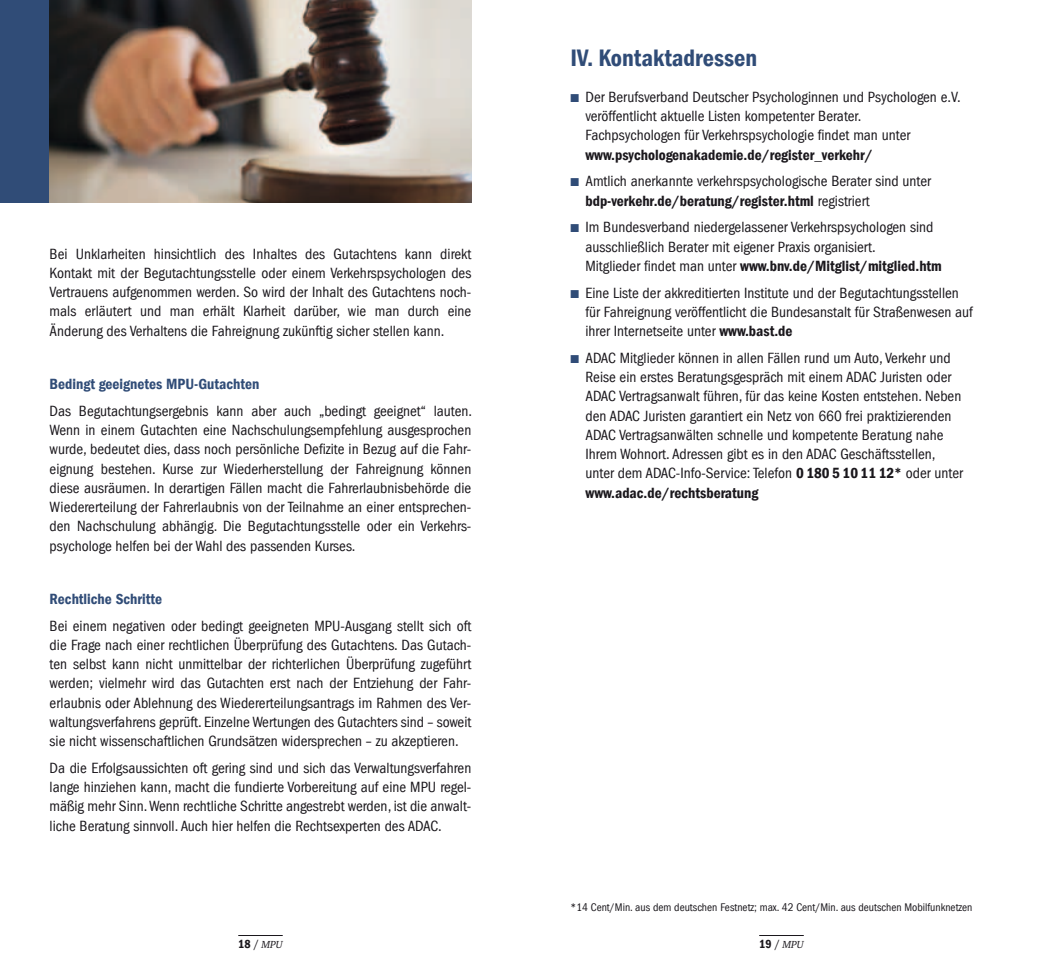
<style>
.page{position:relative;width:1042px;height:968px;background:#fff}
.page>*{position:absolute;margin:0;border:0;box-sizing:border-box;transform-origin:0 0}
.t1{font:24.5px "Franklin Gothic LT Com Dm Cn";color:#304c77}
.t2{font:condensed 15.22px/19.2px "Franklin Gothic LT Com";color:#1a171c}
.t3{font:15.22px "Franklin Gothic LT Com Dm Cn";color:#1a171c}
.t4{font:15.22px "Franklin Gothic LT Com Dm Cn";color:#304c77}
.t5{font:condensed 11.38px "Franklin Gothic LT Com";color:#1a171c}
.t6{font:italic 10.5px "Charter ITC Pro";letter-spacing:-.01em;color:#1a171c}
.s1{color:#304c77}
.s2{font-family:"Franklin Gothic LT Com";font-stretch:condensed}
.s3{font-family:"Franklin Gothic LT Com Dm Cn";font-stretch:normal}
.s4{font-family:"Franklin Gothic LT Com Dm Cn";font-style:normal;font-size:12.25px}
.s5{font-family:"Franklin Gothic LT Com";font-style:normal;font-stretch:condensed;font-size:12.25px}
</style>
<div class="page">
<hr style="left:238px;top:935px;width:45px;height:1px;background:#1a171c">
<hr style="left:759px;top:935px;width:45px;height:1px;background:#1a171c">
<div style="left:0;top:0;width:50px;height:202px;background:#304c77"></div>
<img style="left:50px;top:0;width:421px;height:202px">
<p class="t2" style="left:50px;top:244px;width:423px;text-align:justify">Bei Unklarheiten hinsichtlich des Inhaltes des Gutachtens kann direkt Kontakt mit der Begutachtungsstelle oder einem Verkehrspsychologen des Vertrauens aufgenommen werden. So wird der Inhalt des Gutachtens noch&shy;mals erläutert und man erhält Klarheit darüber, wie man durch eine Änderung des Verhaltens die Fahreignung zukünftig sicher stellen kann.</p>
<p class="t4" style="left:50px;top:375px;width:211px">Bedingt geeignetes MPU-Gutachten</p>
<p class="t2" style="left:50px;top:401px;width:424px">Das Begutachtungsergebnis kann aber auch „bedingt geeignet“ lauten.<br>Wenn in einem Gutachten eine Nachschulungsempfehlung ausgesprochen wurde, bedeutet dies, dass noch persönliche Defizite in Bezug auf die Fahr&shy;eignung bestehen. Kurse zur Wiederherstellung der Fahreignung können diese ausräumen. In derartigen Fällen macht die Fahrerlaubnisbehörde die Wiedererteilung der Fahrerlaubnis von der Teilnahme an einer entsprechen&shy;den Nachschulung abhängig. Die Begutachtungsstelle oder ein Verkehrs&shy;psychologe helfen bei der Wahl des passenden Kurses.</p>
<p class="t4" style="left:50px;top:590px;width:114px">Rechtliche Schritte</p>
<p class="t2" style="left:50px;top:616px;width:423px;text-align:justify">Bei einem negativen oder bedingt geeigneten MPU-Ausgang stellt sich oft die Frage nach einer rechtlichen Überprüfung des Gutachtens. Das Gutach&shy;ten selbst kann nicht unmittelbar der richterlichen Überprüfung zugeführt werden; vielmehr wird das Gutachten erst nach der Entziehung der Fahr&shy;erlaubnis oder Ablehnung des Wiedererteilungsantrags im Rahmen des Ver&shy;waltungsverfahrens geprüft. Einzelne Wertungen des Gutachters sind – soweit sie nicht wissenschaftlichen Grundsätzen widersprechen – zu akzeptieren.</p>
<p class="t2" style="left:50px;top:758px;width:423px;text-align:justify">Da die Erfolgsaussichten oft gering sind und sich das Verwaltungsverfahren lange hinziehen kann, macht die fundierte Vorbereitung auf eine MPU regel&shy;mäßig mehr Sinn. Wenn rechtliche Schritte angestrebt werden, ist die anwalt&shy;liche Beratung sinnvoll. Auch hier helfen die Rechtsexperten des ADAC.</p>
<h1 class="t1" style="left:570px;top:44px;width:188px">IV. Kontaktadressen</h1>
<p class="t2" style="left:585px;top:87px;width:377px;text-indent:-15px"><span class="s1">■</span> Der Berufsverband Deutscher Psychologinnen und Psychologen e.V. veröffentlicht aktuelle Listen kompetenter Berater.<br>Fachpsychologen für Verkehrspsychologie findet man unter</p>
<p class="t3" style="left:585px;top:146px;width:289px">www.psychologenakademie.de/register_verkehr/</p>
<p class="t2" style="left:570px;top:172px;width:362px"><span class="s1">■</span> Amtlich anerkannte verkehrspsychologische Berater sind unter</p>
<p class="t3" style="left:585px;top:192px;width:286px">bdp-verkehr.de/beratung/register.html <span class="s2">registriert</span></p>
<p class="t2" style="left:585px;top:218px;width:349px;text-indent:-15px"><span class="s1">■</span> Im Bundesverband niedergelassener Verkehrspsychologen sind ausschließlich Berater mit eigener Praxis organisiert.</p>
<p class="t3" style="left:585px;top:257px;width:358px"><span class="s2">Mitglieder findet man unter</span> www.bnv.de/Mitglist/mitglied.htm</p>
<p class="t2" style="left:585px;top:283px;width:389px;text-indent:-15px"><span class="s1">■</span> Eine Liste der akkreditierten Institute und der Begutachtungsstellen für Fahreignung veröffentlicht die Bundesanstalt für Straßenwesen auf ihrer Internetseite unter <span class="s3">www.bast.de</span></p>
<p class="t2" style="left:585px;top:348px;width:379px;text-indent:-15px"><span class="s1">■</span> ADAC Mitglieder können in allen Fällen rund um Auto, Verkehr und Reise ein erstes Beratungsgespräch mit einem ADAC Juristen oder ADAC Vertragsanwalt führen, für das keine Kosten entstehen. Neben den ADAC Juristen garantiert ein Netz von 660 frei praktizierenden ADAC Vertragsanwälten schnelle und kompetente Beratung nahe Ihrem Wohnort. Adressen gibt es in den ADAC Geschäftsstellen, unter dem ADAC-Info-Service: Telefon <span class="s3">0 180 5 10 11 12*</span> oder unter</p>
<p class="t3" style="left:585px;top:484px;width:174px">www.adac.de/rechtsberatung</p>
<p class="t5" style="left:570px;top:900px;width:403px">*14 Cent/Min. aus dem deutschen Festnetz; max. 42 Cent/Min. aus deutschen Mobilfunknetzen</p>
<p class="t6" style="left:238px;top:937px;width:46px"><span class="s4">18</span> <span class="s5">/</span> MPU</p>
<p class="t6" style="left:759px;top:937px;width:46px"><span class="s4">19</span> <span class="s5">/</span> MPU</p>
</div>
